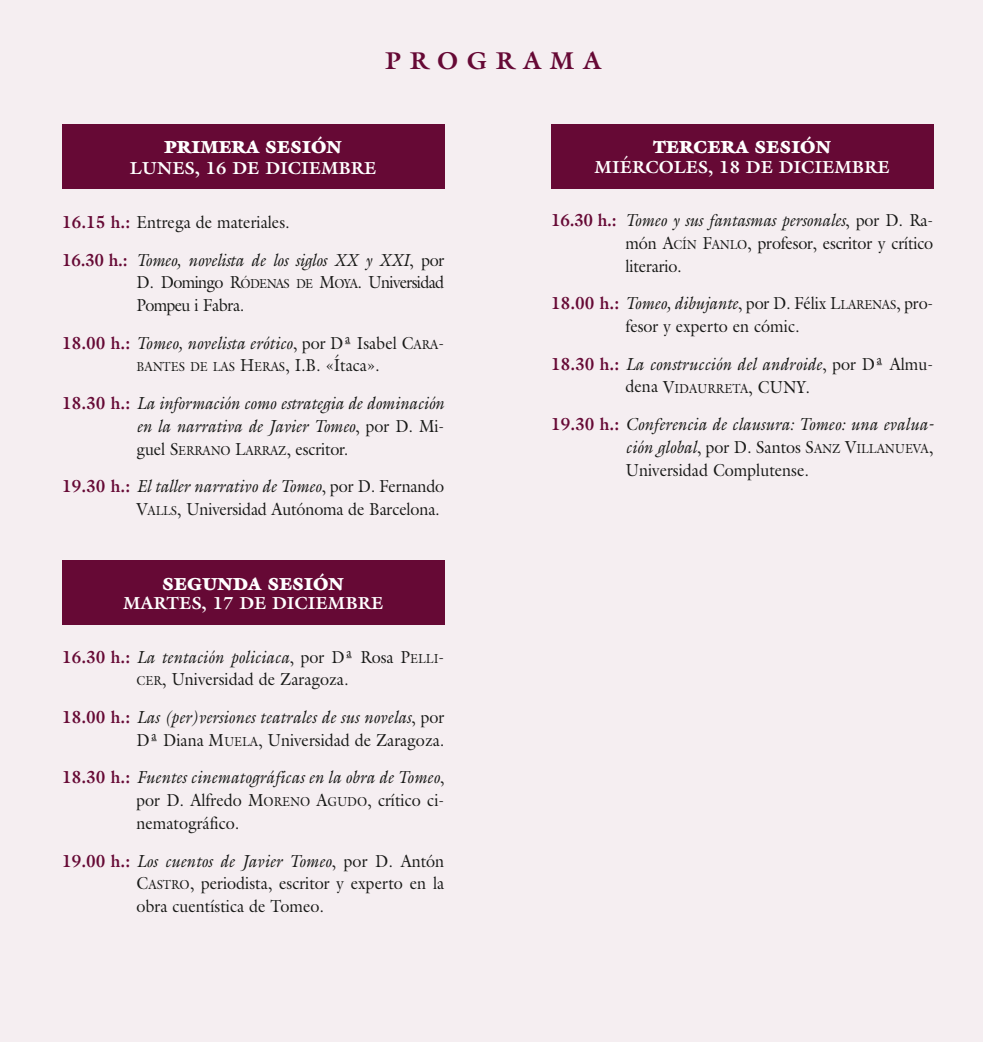
<style>
.page{position:relative;width:983px;height:1042px;background:#fff}
.page>*{position:absolute;margin:0;border:0;box-sizing:border-box;transform-origin:0 0}
.t1{font:700 24.5px "Galliard";letter-spacing:.35em;color:#660935}
.t2{font:italic 17.5px/22.8px "Galliard";color:#181917;text-align:justify;scale:.92 1}
.t3{font:17.5px/22.8px "Galliard";letter-spacing:-.01em;color:#181917;scale:.92 1}
.t4{font:italic 17.5px/37.6px "Galliard";letter-spacing:-.02em;color:#181917;scale:.92 1}
.t5{font:700 17.5px "Galliard";color:#fff}
.t6{font:17.5px/22.8px "Galliard";letter-spacing:-.04em;color:#181917;scale:.92 1}
.t7{font:900 17.5px "Galliard";color:#fff}
.t8{font:13.12px "Galliard";color:#181917;scale:.92 1}
.s1{font-weight:700;font-style:normal;color:#660935}
.s2{font-style:normal}
.s3{font-style:inherit}
.s4{font-size:13.12px}
.s5{font-style:normal;font-size:13.12px}
.s6{font-size:17.5px}
.s7{font-weight:700;color:#660935}
.s8{font-style:italic}
</style>
<div class="page">
<div style="left:0;top:0;width:982px;height:1042px;background:#f5eef1"></div>
<div style="left:62px;top:124px;width:382px;height:65px;background:#660935"></div>
<div style="left:62px;top:560px;width:382px;height:65px;background:#660935"></div>
<div style="left:551px;top:124px;width:382px;height:65px;background:#660935"></div>
<h1 class="t1" style="left:385px;top:51px;width:217px">PROGRAMA</h1>
<p class="t7" style="left:164px;top:140px;width:179px">PRIMERA SESIÓN</p>
<p class="t5" style="left:130px;top:161px;width:248px">LUNES, 16 DE DICIEMBRE</p>
<p class="t4" style="left:62px;top:205px;width:417px"><span class="s1">16.15 h.:</span> <span class="s2">Entrega de materiales.<br></span><span class="s1">16.30 h.:</span> Tomeo, novelista de los siglos XX y XXI<span class="s2">, por</span></p>
<p class="t6" style="left:136px;top:273px;width:336px">D. Do mingo <span class="s3">R</span><span class="s4">ÓDENAS DE</span> <span class="s3">M</span><span class="s4">OYA</span>. Universidad<br>Pompeu i Fabra.</p>
<p class="t2" style="left:62px;top:333px;width:417px"><span class="s1">18.00 h.:</span> Tomeo, novelista erótico<span class="s2">, por Dª Isabel</span> <span class="s2">C</span><span class="s5">ARA</span><span class="s2">-</span></p>
<p class="t8" style="left:136px;top:362px;width:265px">BANTES DE LAS <span class="s6">H</span>ERAS<span class="s6">, I.B. «Ítaca».</span></p>
<p class="t2" style="left:136px;top:393px;width:336px;text-indent:-74px"><span class="s1">18.30 h.:</span> La información como estrategia de dominación en la narrativa de Javier Tomeo<span class="s2">, por D. Mi&shy;guel</span> <span class="s2">S</span><span class="s5">ERRANO</span> <span class="s2">L</span><span class="s5">ARRAZ</span><span class="s2">, escritor.</span></p>
<p class="t3" style="left:62px;top:477px;width:417px;text-align:right"><span class="s7">19.30 h.:</span> <span class="s8">El taller narrativo de Tomeo</span>, por D. Fernando<br><span class="s3">V</span><span class="s4">ALLS</span>, Universidad Autónoma de Barcelona.</p>
<p class="t7" style="left:162px;top:577px;width:183px">SEGUNDA SESIÓN</p>
<p class="t5" style="left:123px;top:596px;width:261px">MARTES, 17 DE DICIEMBRE</p>
<p class="t3" style="left:136px;top:647px;width:336px;text-indent:-74px"><span class="s7">16.30 h.:</span> <span class="s8">La tentación policiaca</span>, por Dª Rosa <span class="s3">P</span><span class="s4">ELLI</span><span class="s3">-<br></span><span class="s4">CER</span>, Universidad de Zaragoza.</p>
<p class="t2" style="left:62px;top:707px;width:417px;text-align:right"><span class="s1">18.00 h.:</span> Las (per)versiones teatrales de sus novelas<span class="s2">, por<br>Dª Diana</span> <span class="s2">M</span><span class="s5">UELA</span><span class="s2">, Universidad de Zaragoza.</span></p>
<p class="t2" style="left:136px;top:768px;width:336px;text-indent:-74px"><span class="s1">18.30 h.:</span> Fuentes cinematográficas en la obra de Tomeo<span class="s2">, por D. Alfredo</span> <span class="s2">M</span><span class="s5">ORENO</span> <span class="s2">A</span><span class="s5">GUDO</span><span class="s2">, crítico ci&shy;nematográfico.</span></p>
<p class="t3" style="left:136px;top:851px;width:336px;text-align:justify;text-indent:-74px"><span class="s7">19.00 h.:</span> <span class="s8">Los cuentos de Javier Tomeo</span>, por D. Antón <span class="s3">C</span><span class="s4">ASTRO</span>, periodista, escritor y experto en la obra cuentística de Tomeo.</p>
<p class="t7" style="left:653px;top:141px;width:179px">TERCERA SESIÓN</p>
<p class="t5" style="left:594px;top:160px;width:296px">MIÉRCOLES, 18 DE DICIEMBRE</p>
<p class="t3" style="left:625px;top:211px;width:336px;text-align:justify;text-indent:-74px"><span class="s7">16.30 h.:</span> <span class="s8">Tomeo y sus fantasmas personales</span>, por D. Ra&shy;món <span class="s3">A</span><span class="s4">CÍN</span> <span class="s3">F</span><span class="s4">ANLO</span>, profesor, escritor y crítico literario.</p>
<p class="t3" style="left:625px;top:294px;width:336px;text-indent:-74px"><span class="s7">18.00 h.:</span> <span class="s8">Tomeo, dibujante</span>, por D. Félix <span class="s3">L</span><span class="s4">LARENAS</span>, pro&shy;fesor y experto en cómic.</p>
<p class="t2" style="left:625px;top:354px;width:336px;text-indent:-74px"><span class="s1">18.30 h.:</span> La construcción del androide<span class="s2">, por Dª Almu&shy;dena</span> <span class="s2">V</span><span class="s5">IDAURRETA</span><span class="s2">, CUNY.</span></p>
<p class="t2" style="left:625px;top:414px;width:336px;text-indent:-74px"><span class="s1">19.30 h.:</span> Conferencia de clausura: Tomeo: una evalua&shy;ción global<span class="s2">, por D. Santos</span> <span class="s2">S</span><span class="s5">ANZ</span> <span class="s2">V</span><span class="s5">ILLANUEVA</span><span class="s2">, Universidad Complutense.</span></p>
</div>
